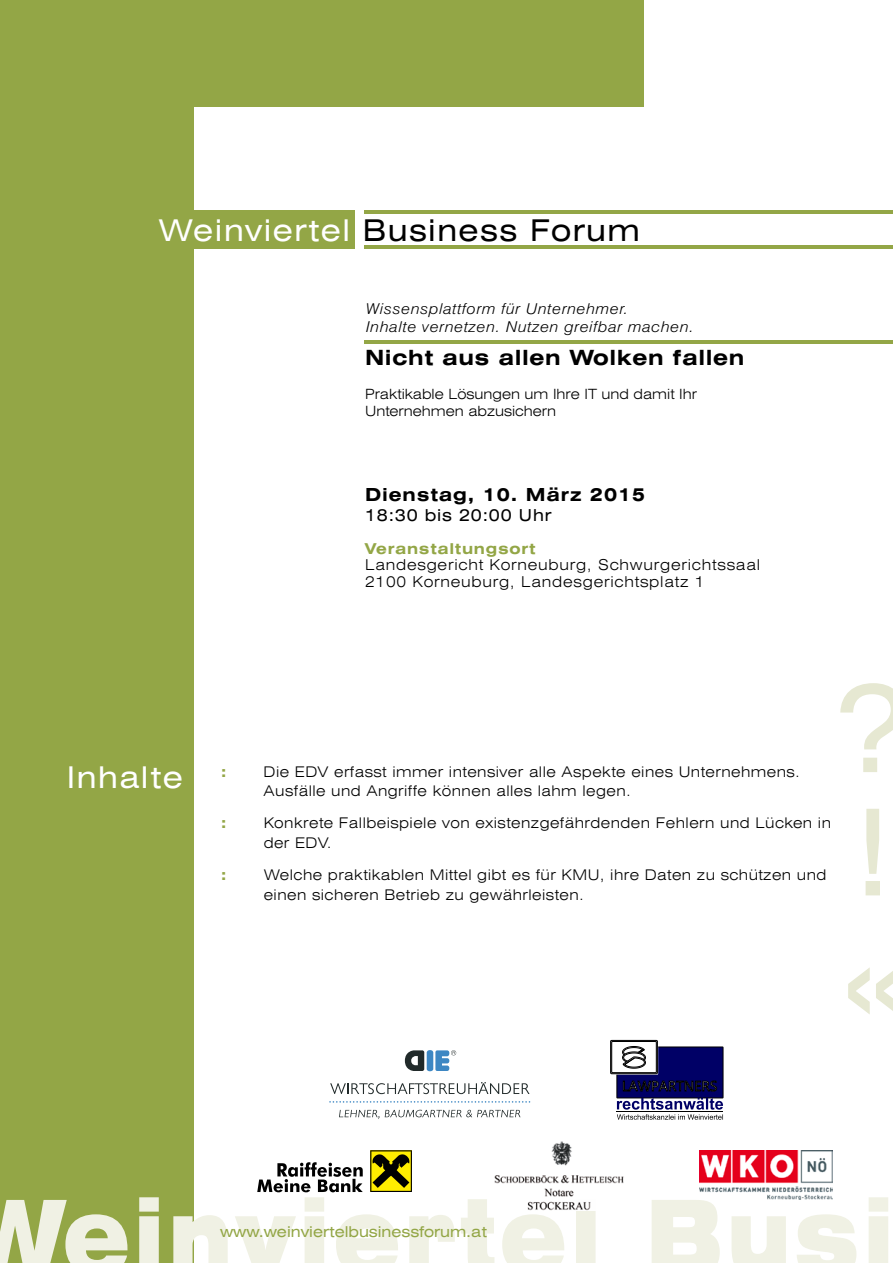
<style>
.page{position:relative;width:893px;height:1263px;background:#fff}
.page>*{position:absolute;margin:0;border:0;box-sizing:border-box;transform-origin:0 0}
.t1{font:expanded 120px/251px "Swiss 721 BT";color:#e6e8d2}
.t2{font:expanded 30px "Swiss 721 BT";letter-spacing:.05em;color:#000}
.t3{font:expanded 30px "Swiss 721 BT";letter-spacing:.05em;color:#fff}
.t4{font:700 expanded 21px "Swiss 721 BT";letter-spacing:.03em;color:#000}
.t5{font:700 expanded 18px "Swiss 721 BT";letter-spacing:.05em;color:#000}
.t6{font:expanded 16.5px "Swiss 721 BT";letter-spacing:.05em;color:#000}
.t7{font:300 expanded 15px/16.5px "Swiss 721 BT";letter-spacing:.05em;color:#000}
.t8{font:italic 300 15px/18px "Swiss 721 BT";letter-spacing:.04em;color:#000;scale:1.1 1}
.t9{font:expanded 15px "Swiss 721 BT";color:#93a646}
.t10{font:700 expanded 15px "Swiss 721 BT";letter-spacing:.05em;color:#93a646}
.t11{font:300 expanded 14.7px/19.5px "Swiss 721 BT";letter-spacing:.03em;color:#000}
.t12{font:700 expanded 14.7px "Swiss 721 BT";color:#93a646}
.t13{font:300 expanded 14.1px/17px "Swiss 721 BT";color:#000}
.s1{color:#fff}
</style>
<div class="page">
<div style="left:0;top:0;width:643px;height:106px;background:#93a646"></div>
<div style="left:0;top:0;width:193px;height:1263px;background:#93a646"></div>
<svg style="left:0;top:1197px;width:888px;height:66px;fill:#f0f1e4"></svg>
<div style="left:0;top:210px;width:354px;height:39px;background:#93a646"></div>
<hr style="left:365px;top:245px;width:528px;height:4px;background:#93a646">
<hr style="left:365px;top:340px;width:528px;height:4px;background:#93a646">
<hr style="left:365px;top:210px;width:528px;height:4px;background:#93a646">
<svg style="left:405px;top:1050px;width:51px;height:21px"></svg>
<svg style="left:330px;top:1082px;width:200px;height:12px"></svg>
<svg style="left:329px;top:1101px;width:201px;height:2px"></svg>
<svg style="left:339px;top:1110px;width:40px;height:9px"></svg>
<svg style="left:385px;top:1110px;width:135px;height:7px"></svg>
<svg style="left:611px;top:1040px;width:112px;height:80px"></svg>
<hr style="left:617px;top:1111px;width:106px;height:1px;background:#000">
<img style="left:495px;top:1141px;width:130px;height:69px">
<svg style="left:370px;top:1150px;width:42px;height:42px;background:#847a00"></svg>
<svg style="left:257px;top:1162px;width:106px;height:30px"></svg>
<img style="left:699px;top:1151px;width:133px;height:48px">
<h2 class="t2" style="left:159px;top:212px;width:482px"><span class="s1">Weinviertel</span> Business Forum</h2>
<p class="t8" style="left:366px;top:299px;width:299px">Wissensplattform für Unternehmer.<br>Inhalte vernetzen. Nutzen greifbar machen.</p>
<h3 class="t4" style="left:365px;top:345px;width:381px">Nicht aus allen Wolken fallen</h3>
<p class="t13" style="left:365px;top:386px;width:333px">Praktikable Lösungen um Ihre IT und damit Ihr<br>Unternehmen abzusichern</p>
<p class="t5" style="left:365px;top:483px;width:282px">Dienstag, 10. März 2015</p>
<p class="t6" style="left:365px;top:505px;width:188px">18:30 bis 20:00 Uhr</p>
<p class="t10" style="left:365px;top:539px;width:172px">Veranstaltungsort</p>
<p class="t7" style="left:365px;top:557px;width:397px">Landesgericht Korneuburg, Schwurgerichtssaal<br>2100 Korneuburg, Landesgerichtsplatz 1</p>
<h2 class="t3" style="left:67px;top:760px;width:118px">Inhalte</h2>
<p class="t12" style="left:221px;top:763px;width:7px">:</p>
<p class="t11" style="left:264px;top:762px;width:538px">Die EDV erfasst immer intensiver alle Aspekte eines Unternehmens.<br>Ausfälle und Angriffe können alles lahm legen.</p>
<p class="t12" style="left:221px;top:814px;width:7px">:</p>
<p class="t11" style="left:264px;top:813px;width:569px">Konkrete Fallbeispiele von existenzgefährdenden Fehlern und Lücken in der EDV.</p>
<p class="t12" style="left:221px;top:866px;width:7px">:</p>
<p class="t11" style="left:264px;top:865px;width:564px">Welche praktikablen Mittel gibt es für KMU, ihre Daten zu schützen und einen sicheren Betrieb zu gewährleisten.</p>
<h1 class="t1" style="left:837px;top:603px;width:73px">? «</h1>
<h1 class="t1" style="left:853px;top:727px;width:40px">!</h1>
<p class="t9" style="left:220px;top:1223px;width:268px">www.weinviertelbusinessforum.at</p>
</div>
